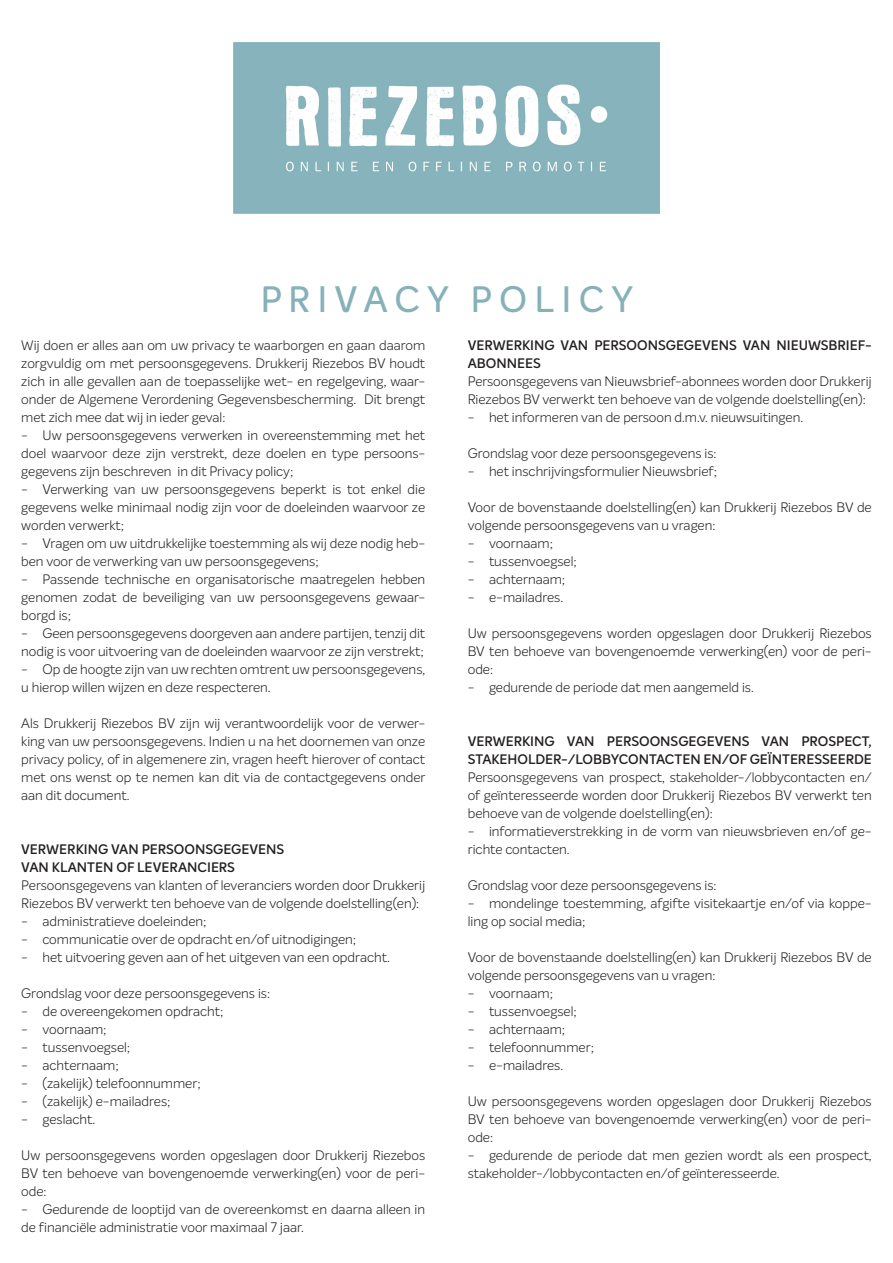
<style>
.page{position:relative;width:893px;height:1263px;background:#fff}
.page>*{position:absolute;margin:0;border:0;box-sizing:border-box;transform-origin:0 0}
.t1{font:500 36px "Intelo";letter-spacing:.19em;color:#86b1b9}
.t2{font:300 13.5px/18px "Intelo";color:#231f20}
.t3{font:600 13.5px/18px "Intelo";color:#231f20}
</style>
<div class="page">
<img style="left:233px;top:43px;width:427px;height:170px">
<h1 class="t1" style="left:260px;top:277px;width:375px">PRIVACY POLICY</h1>
<p class="t2" style="left:21px;top:337px;width:405px;text-align:justify">Wij doen er alles aan om uw privacy te waarborgen en gaan daarom zorgvuldig om met persoonsgegevens. Drukkerij Riezebos BV houdt zich in alle gevallen aan de toepasselijke wet- en regelgeving, waar&shy;onder de Algemene Verordening Gegevensbescherming. Dit brengt met zich mee dat wij in ieder geval:</p>
<p class="t2" style="left:21px;top:427px;width:405px;text-align:justify">- Uw persoonsgegevens verwerken in overeenstemming met het doel waarvoor deze zijn verstrekt, deze doelen en type persoons&shy;gegevens zijn beschreven in dit Privacy policy;</p>
<p class="t2" style="left:21px;top:481px;width:405px;text-align:justify">- Verwerking van uw persoonsgegevens beperkt is tot enkel die gegevens welke minimaal nodig zijn voor de doeleinden waarvoor ze worden verwerkt;</p>
<p class="t2" style="left:21px;top:535px;width:405px">- Vragen om uw uitdrukkelijke toestemming als wij deze nodig heb&shy;ben voor de verwerking van uw persoonsgegevens;</p>
<p class="t2" style="left:21px;top:571px;width:405px;text-align:justify">- Passende technische en organisatorische maatregelen hebben genomen zodat de beveiliging van uw persoonsgegevens gewaar&shy;borgd is;</p>
<p class="t2" style="left:21px;top:625px;width:405px">- Geen persoonsgegevens doorgeven aan andere partijen, tenzij dit nodig is voor uitvoering van de doeleinden waarvoor ze zijn verstrekt;</p>
<p class="t2" style="left:21px;top:661px;width:405px">- Op de hoogte zijn van uw rechten omtrent uw persoonsgegevens, u hierop willen wijzen en deze respecteren.</p>
<p class="t2" style="left:21px;top:715px;width:406px;text-align:justify">Als Drukkerij Riezebos BV zijn wij verantwoordelijk voor de verwer&shy;king van uw persoonsgegevens. Indien u na het doornemen van onze privacy policy, of in algemenere zin, vragen heeft hierover of contact met ons wenst op te nemen kan dit via de contactgegevens onder aan dit document.</p>
<p class="t3" style="left:21px;top:841px;width:265px">VERWERKING VAN PERSOONSGEGEVENS<br>VAN KLANTEN OF LEVERANCIERS</p>
<p class="t2" style="left:21px;top:877px;width:405px">Persoonsgegevens van klanten of leveranciers worden door Drukkerij<br>Riezebos BV verwerkt ten behoeve van de volgende doelstelling(en):</p>
<p class="t2" style="left:21px;top:913px;width:187px">- administratieve doeleinden;</p>
<p class="t2" style="left:21px;top:931px;width:336px">- communicatie over de opdracht en/of uitnodigingen;</p>
<p class="t2" style="left:21px;top:948px;width:370px">- het uitvoering geven aan of het uitgeven van een opdracht.</p>
<p class="t2" style="left:21px;top:985px;width:251px">Grondslag voor deze persoonsgegevens is:</p>
<p class="t2" style="left:21px;top:1002px;width:204px">- de overeengekomen opdracht;</p>
<p class="t2" style="left:21px;top:1020px;width:87px">- voornaam;</p>
<p class="t2" style="left:21px;top:1038px;width:111px">- tussenvoegsel;</p>
<p class="t2" style="left:21px;top:1056px;width:99px">- achternaam;</p>
<p class="t2" style="left:21px;top:1074px;width:181px">- (zakelijk) telefoonnummer;</p>
<p class="t2" style="left:21px;top:1092px;width:151px">- (zakelijk) e-mailadres;</p>
<p class="t2" style="left:21px;top:1110px;width:75px">- geslacht.</p>
<p class="t2" style="left:21px;top:1146px;width:405px;text-align:justify">Uw persoonsgegevens worden opgeslagen door Drukkerij Riezebos BV ten behoeve van bovengenoemde verwerking(en) voor de peri&shy;ode:</p>
<p class="t2" style="left:21px;top:1200px;width:405px">- Gedurende de looptijd van de overeenkomst en daarna alleen in de financiële administratie voor maximaal 7 jaar.</p>
<p class="t3" style="left:468px;top:337px;width:405px">VERWERKING VAN PERSOONSGEGEVENS VAN NIEUWSBRIEF-<br>ABONNEES</p>
<p class="t2" style="left:468px;top:372px;width:405px">Persoonsgegevens van Nieuwsbrief-abonnees worden door Drukkerij<br>Riezebos BV verwerkt ten behoeve van de volgende doelstelling(en):</p>
<p class="t2" style="left:468px;top:408px;width:337px">- het informeren van de persoon d.m.v. nieuwsuitingen.</p>
<p class="t2" style="left:468px;top:444px;width:251px">Grondslag voor deze persoonsgegevens is:</p>
<p class="t2" style="left:468px;top:462px;width:251px">- het inschrijvingsformulier Nieuwsbrief;</p>
<p class="t2" style="left:468px;top:498px;width:405px">Voor de bovenstaande doelstelling(en) kan Drukkerij Riezebos BV de volgende persoonsgegevens van u vragen:</p>
<p class="t2" style="left:468px;top:534px;width:87px">- voornaam;</p>
<p class="t2" style="left:468px;top:552px;width:111px">- tussenvoegsel;</p>
<p class="t2" style="left:468px;top:570px;width:99px">- achternaam;</p>
<p class="t2" style="left:468px;top:588px;width:97px">- e-mailadres.</p>
<p class="t2" style="left:468px;top:624px;width:405px;text-align:justify">Uw persoonsgegevens worden opgeslagen door Drukkerij Riezebos BV ten behoeve van bovengenoemde verwerking(en) voor de peri&shy;ode:</p>
<p class="t2" style="left:468px;top:678px;width:287px">- gedurende de periode dat men aangemeld is.</p>
<p class="t3" style="left:468px;top:733px;width:405px">VERWERKING VAN PERSOONSGEGEVENS VAN PROSPECT,<br>STAKEHOLDER-/LOBBYCONTACTEN EN/OF GEÏNTERESSEERDE</p>
<p class="t2" style="left:468px;top:768px;width:405px;text-align:justify">Persoonsgegevens van prospect, stakeholder-/lobbycontacten en/ of geïnteresseerde worden door Drukkerij Riezebos BV verwerkt ten behoeve van de volgende doelstelling(en):</p>
<p class="t2" style="left:468px;top:822px;width:405px">- informatieverstrekking in de vorm van nieuwsbrieven en/of ge&shy;richte contacten.</p>
<p class="t2" style="left:468px;top:876px;width:251px">Grondslag voor deze persoonsgegevens is:</p>
<p class="t2" style="left:468px;top:894px;width:405px">- mondelinge toestemming, afgifte visitekaartje en/of via koppe&shy;ling op social media;</p>
<p class="t2" style="left:468px;top:948px;width:405px">Voor de bovenstaande doelstelling(en) kan Drukkerij Riezebos BV de volgende persoonsgegevens van u vragen:</p>
<p class="t2" style="left:468px;top:984px;width:87px">- voornaam;</p>
<p class="t2" style="left:468px;top:1002px;width:111px">- tussenvoegsel;</p>
<p class="t2" style="left:468px;top:1020px;width:99px">- achternaam;</p>
<p class="t2" style="left:468px;top:1038px;width:128px">- telefoonnummer;</p>
<p class="t2" style="left:468px;top:1056px;width:97px">- e-mailadres.</p>
<p class="t2" style="left:468px;top:1092px;width:405px;text-align:justify">Uw persoonsgegevens worden opgeslagen door Drukkerij Riezebos BV ten behoeve van bovengenoemde verwerking(en) voor de peri&shy;ode:</p>
<p class="t2" style="left:468px;top:1146px;width:405px">- gedurende de periode dat men gezien wordt als een prospect, stakeholder-/lobbycontacten en/of geïnteresseerde.</p>
</div>
